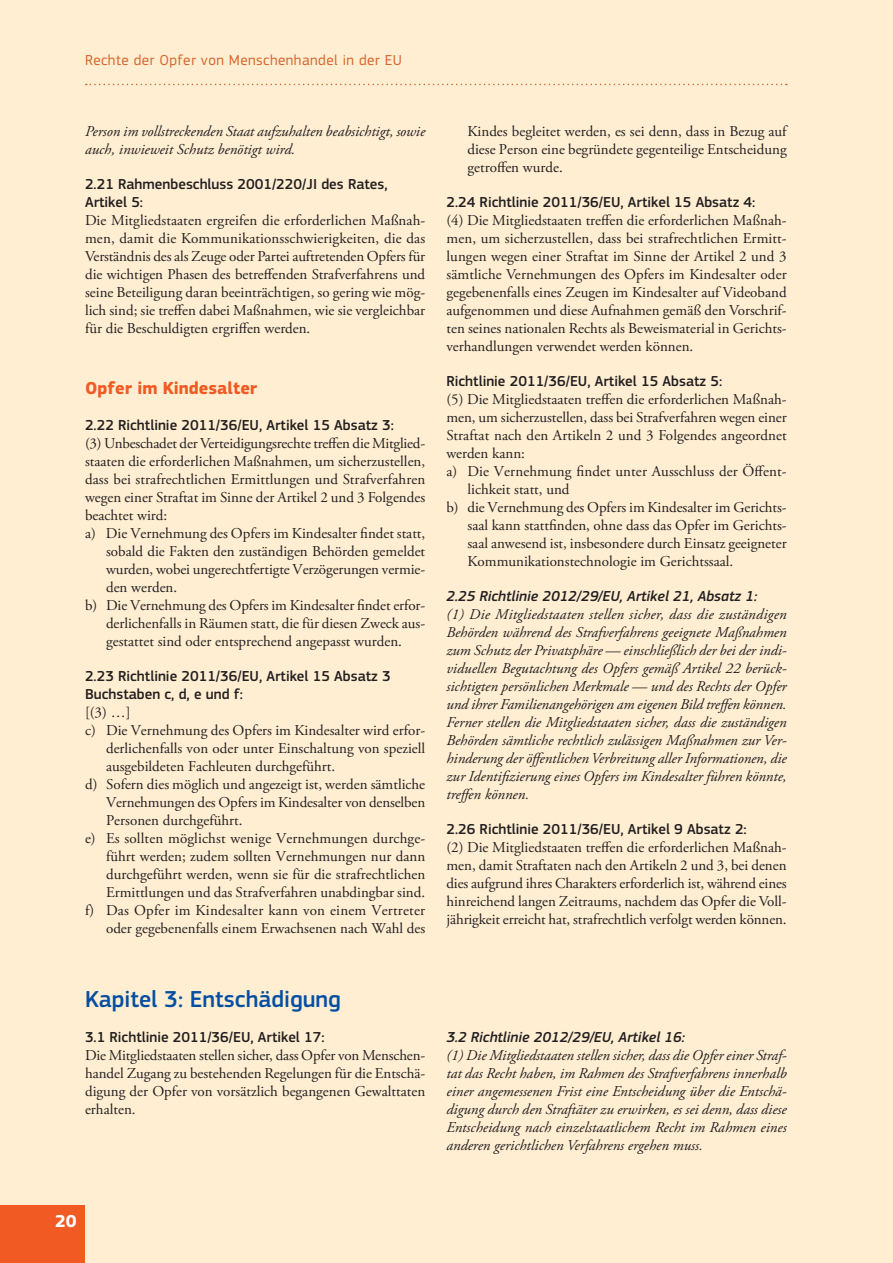
<style>
.page{position:relative;width:893px;height:1263px;background:#ffeed2}
.page>*{position:absolute;margin:0;border:0;box-sizing:border-box;transform-origin:0 0}
.t1{font:500 24px "EC Square Sans Pro";color:#034ea2}
.t2{font:700 18px "EC Square Sans Pro";color:#f15a22}
.t3{font:700 18px "EC Square Sans Pro";color:#fff}
.t4{font:15px/18px "Adobe Garamond Pro";color:#231f20;text-align:justify}
.t5{font:italic 15px/18px "Adobe Garamond Pro";color:#231f20;text-align:justify}
.t6{font:500 15px/18px "EC Square Sans Pro";color:#231f20}
.t7{font:italic 500 15px "EC Square Sans Pro";color:#231f20}
.t8{font:15px "EC Square Sans Pro";letter-spacing:.03em;color:#d6642a}
</style>
<div class="page">
<svg style="left:86px;top:84px;width:701px;height:1px"></svg>
<div style="left:0;top:1205px;width:85px;height:58px;background:#f15a22"></div>
<p class="t8" style="left:85px;top:54px;width:318px">Rechte der Opfer von Menschenhandel in der EU</p>
<p class="t5" style="left:85px;top:124px;width:342px">Person im vollstreckenden Staat aufzuhalten beabsichtigt, sowie auch, inwieweit Schutz benötigt wird.</p>
<p class="t6" style="left:85px;top:177px;width:304px">2.21 Rahmenbeschluss 2001/220/JI des Rates,<br>Artikel 5:</p>
<p class="t4" style="left:85px;top:213px;width:342px">Die Mitgliedstaaten ergreifen die erforderlichen Maßnah&shy;men, damit die Kommunikationsschwierigkeiten, die das Verständnis des als Zeuge oder Partei auftretenden Opfers für die wichtigen Phasen des betreffenden Strafverfahrens und seine Beteiligung daran beeinträchtigen, so gering wie mög&shy;lich sind; sie treffen dabei Maßnahmen, wie sie vergleichbar für die Beschuldigten ergriffen werden.</p>
<p class="t2" style="left:85px;top:381px;width:174px">Opfer im Kindesalter</p>
<p class="t6" style="left:85px;top:417px;width:310px">2.22 Richtlinie 2011/36/EU, Artikel 15 Absatz 3:</p>
<p class="t4" style="left:85px;top:435px;width:342px">(3) Unbeschadet der Verteidigungsrechte treffen die Mitglied-</p>
<p class="t4" style="left:85px;top:453px;width:342px">staaten die erforderlichen Maßnahmen, um sicherzustellen,</p>
<p class="t4" style="left:85px;top:471px;width:342px">dass bei strafrechtlichen Ermittlungen und Strafverfahren</p>
<p class="t4" style="left:85px;top:489px;width:342px">wegen einer Straftat im Sinne der Artikel 2 und 3 Folgendes</p>
<p class="t4" style="left:85px;top:507px;width:84px">beachtet wird:</p>
<p class="t4" style="left:85px;top:525px;width:342px">a) Die Vernehmung des Opfers im Kindesalter findet statt,</p>
<p class="t4" style="left:106px;top:543px;width:321px">sobald die Fakten den zuständigen Behörden gemeldet</p>
<p class="t4" style="left:106px;top:561px;width:321px">wurden, wobei ungerechtfertigte Verzögerungen vermie-</p>
<p class="t4" style="left:106px;top:579px;width:73px">den werden.</p>
<p class="t4" style="left:85px;top:597px;width:342px">b) Die Vernehmung des Opfers im Kindesalter findet erfor-</p>
<p class="t4" style="left:106px;top:615px;width:321px">derlichenfalls in Räumen statt, die für diesen Zweck aus-</p>
<p class="t4" style="left:106px;top:633px;width:297px">gestattet sind oder entsprechend angepasst wurden.</p>
<p class="t6" style="left:85px;top:668px;width:307px">2.23 Richtlinie 2011/36/EU, Artikel 15 Absatz 3<br>Buchstaben c, d, e und f:</p>
<p class="t4" style="left:85px;top:704px;width:47px">[(3) …]</p>
<p class="t4" style="left:85px;top:722px;width:342px">c) Die Vernehmung des Opfers im Kindesalter wird erfor-</p>
<p class="t4" style="left:106px;top:740px;width:321px">derlichenfalls von oder unter Einschaltung von speziell</p>
<p class="t4" style="left:106px;top:758px;width:231px">ausgebildeten Fachleuten durchgeführt.</p>
<p class="t4" style="left:85px;top:776px;width:342px">d) Sofern dies möglich und angezeigt ist, werden sämtliche</p>
<p class="t4" style="left:106px;top:794px;width:321px">Vernehmungen des Opfers im Kindesalter von denselben</p>
<p class="t4" style="left:106px;top:812px;width:138px">Personen durchgeführt.</p>
<p class="t4" style="left:85px;top:830px;width:342px">e) Es sollten möglichst wenige Vernehmungen durchge-</p>
<p class="t4" style="left:106px;top:848px;width:321px">führt werden; zudem sollten Vernehmungen nur dann</p>
<p class="t4" style="left:106px;top:866px;width:321px">durchgeführt werden, wenn sie für die strafrechtlichen</p>
<p class="t4" style="left:106px;top:884px;width:321px">Ermittlungen und das Strafverfahren unabdingbar sind.</p>
<p class="t4" style="left:85px;top:902px;width:342px">f) Das Opfer im Kindesalter kann von einem Vertreter</p>
<p class="t4" style="left:106px;top:920px;width:321px">oder gegebenenfalls einem Erwachsenen nach Wahl des</p>
<p class="t4" style="left:467px;top:124px;width:321px">Kindes begleitet werden, es sei denn, dass in Bezug auf diese Person eine begründete gegenteilige Entscheidung getroffen wurde.</p>
<p class="t6" style="left:446px;top:195px;width:310px">2.24 Richtlinie 2011/36/EU, Artikel 15 Absatz 4:</p>
<p class="t4" style="left:446px;top:213px;width:342px">(4) Die Mitgliedstaaten treffen die erforderlichen Maßnah&shy;men, um sicherzustellen, dass bei strafrechtlichen Ermitt&shy;lungen wegen einer Straftat im Sinne der Artikel 2 und 3 sämtliche Vernehmungen des Opfers im Kindesalter oder gegebenenfalls eines Zeugen im Kindesalter auf Videoband aufgenommen und diese Aufnahmen gemäß den Vorschrif&shy;ten seines nationalen Rechts als Beweismaterial in Gerichts&shy;verhandlungen verwendet werden können.</p>
<p class="t6" style="left:446px;top:374px;width:277px">Richtlinie 2011/36/EU, Artikel 15 Absatz 5:</p>
<p class="t4" style="left:446px;top:392px;width:342px">(5) Die Mitgliedstaaten treffen die erforderlichen Maßnah-</p>
<p class="t4" style="left:446px;top:410px;width:342px">men, um sicherzustellen, dass bei Strafverfahren wegen einer</p>
<p class="t4" style="left:446px;top:428px;width:342px">Straftat nach den Artikeln 2 und 3 Folgendes angeordnet</p>
<p class="t4" style="left:446px;top:446px;width:80px">werden kann:</p>
<p class="t4" style="left:446px;top:464px;width:342px">a) Die Vernehmung findet unter Ausschluss der Öffent-</p>
<p class="t4" style="left:467px;top:482px;width:104px">lichkeit statt, und</p>
<p class="t4" style="left:446px;top:500px;width:342px">b) die Vernehmung des Opfers im Kindesalter im Gerichts-</p>
<p class="t4" style="left:467px;top:518px;width:321px">saal kann stattfinden, ohne dass das Opfer im Gerichts-</p>
<p class="t4" style="left:467px;top:536px;width:321px">saal anwesend ist, insbesondere durch Einsatz geeigneter</p>
<p class="t4" style="left:467px;top:554px;width:267px">Kommunikationstechnologie im Gerichtssaal.</p>
<p class="t7" style="left:446px;top:587px;width:312px">2.25 Richtlinie 2012/29/EU, Artikel 21, Absatz 1:</p>
<p class="t5" style="left:446px;top:607px;width:342px">(1) Die Mitgliedstaaten stellen sicher, dass die zuständigen Behörden während des Strafverfahrens geeignete Maßnahmen zum Schutz der Privatsphäre — einschließlich der bei der indi&shy;viduellen Begutachtung des Opfers gemäß Artikel 22 berück&shy;sichtigten persönlichen Merkmale — und des Rechts der Opfer und ihrer Familienangehörigen am eigenen Bild treffen können.<br>Ferner stellen die Mitgliedstaaten sicher, dass die zuständigen Behörden sämtliche rechtlich zulässigen Maßnahmen zur Ver&shy;hinderung der öffentlichen Verbreitung aller Informationen, die zur Identifizierung eines Opfers im Kindesalter führen könnte, treffen können.</p>
<p class="t6" style="left:446px;top:822px;width:302px">2.26 Richtlinie 2011/36/EU, Artikel 9 Absatz 2:</p>
<p class="t4" style="left:446px;top:840px;width:342px">(2) Die Mitgliedstaaten treffen die erforderlichen Maßnah&shy;men, damit Straftaten nach den Artikeln 2 und 3, bei denen dies aufgrund ihres Charakters erforderlich ist, während eines hinreichend langen Zeitraums, nachdem das Opfer die Voll&shy;jährigkeit erreicht hat, strafrechtlich verfolgt werden können.</p>
<h1 class="t1" style="left:85px;top:990px;width:257px">Kapitel 3: Entschädigung</h1>
<p class="t6" style="left:85px;top:1029px;width:241px">3.1 Richtlinie 2011/36/EU, Artikel 17:</p>
<p class="t4" style="left:85px;top:1047px;width:342px">Die Mitgliedstaaten stellen sicher, dass Opfer von Menschen&shy;handel Zugang zu bestehenden Regelungen für die Entschä&shy;digung der Opfer von vorsätzlich begangenen Gewalttaten erhalten.</p>
<p class="t7" style="left:446px;top:1028px;width:240px">3.2 Richtlinie 2012/29/EU, Artikel 16:</p>
<p class="t5" style="left:446px;top:1047px;width:342px">(1) Die Mitgliedstaaten stellen sicher, dass die Opfer einer Straf&shy;tat das Recht haben, im Rahmen des Strafverfahrens innerhalb einer angemessenen Frist eine Entscheidung über die Entschä&shy;digung durch den Straftäter zu erwirken, es sei denn, dass diese Entscheidung nach einzelstaatlichem Recht im Rahmen eines anderen gerichtlichen Verfahrens ergehen muss.</p>
<p class="t3" style="left:55px;top:1215px;width:23px">20</p>
</div>
